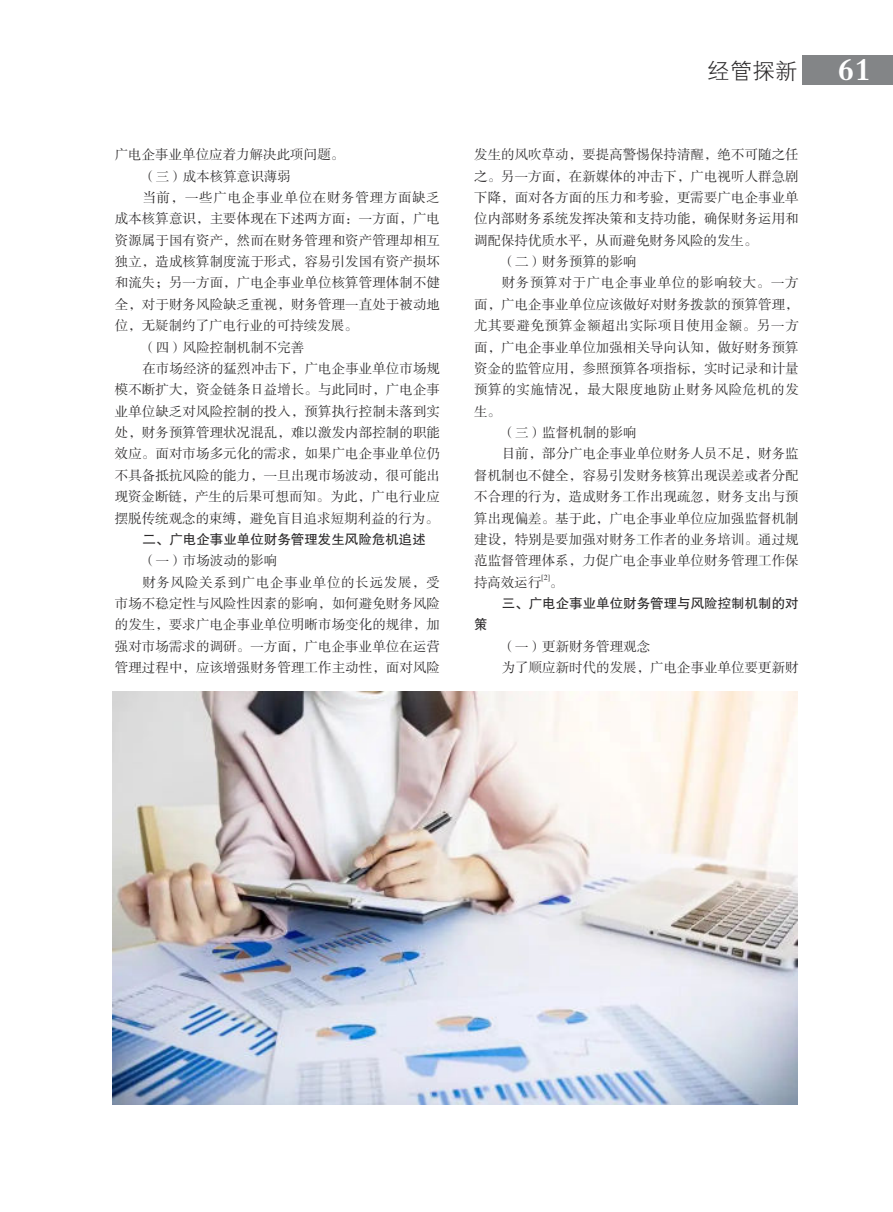
<style>
.page{position:relative;width:893px;height:1212px;background:#fff}
.page>*{position:absolute;margin:0;border:0;box-sizing:border-box;transform-origin:0 0}
.t1{font:22.5px "FZXH1 K GBK1 0";color:#2b292a}
.t2{font:13.5px/21.3px "FZSSK GBK1 0";color:#2b292a}
.t3{font:13.5px "FZSSK GBK1 0";letter-spacing:.05em;color:#2b292a}
.t4{font:13.5px "FZHTK GBK1 0";color:#2b292a}
.t5{font:7.8px "FZSSK GBK1 0";color:#2b292a}
.s1{font-family:"FZDBSK GBK1 0";font-size:33px;color:#fff}
</style>
<div class="page">
<div style="left:803px;top:55px;width:90px;height:30px;background:#838587"></div>
<img style="left:113px;top:692px;width:684px;height:412px">
<p class="t2" style="left:115px;top:145px;width:231px">广电企事业单位应着力解决此项问题。</p>
<p class="t2" style="left:142px;top:166px;width:150px">（三）成本核算意识薄弱</p>
<p class="t3" style="left:142px;top:190px;width:299px">当前，一些广电企事业单位在财务管理方面缺乏</p>
<p class="t2" style="left:115px;top:209px;width:327px">成本核算意识，主要体现在下述两方面：一方面，广电</p>
<p class="t2" style="left:115px;top:230px;width:327px">资源属于国有资产，然而在财务管理和资产管理却相互</p>
<p class="t2" style="left:115px;top:251px;width:327px">独立，造成核算制度流于形式，容易引发国有资产损坏</p>
<p class="t2" style="left:115px;top:273px;width:327px">和流失；另一方面，广电企事业单位核算管理体制不健</p>
<p class="t2" style="left:115px;top:294px;width:327px">全，对于财务风险缺乏重视，财务管理一直处于被动地</p>
<p class="t2" style="left:115px;top:316px;width:244px">位，无疑制约了广电行业的可持续发展。</p>
<p class="t2" style="left:142px;top:337px;width:163px">（四）风险控制机制不完善</p>
<p class="t2" style="left:142px;top:358px;width:299px">在市场经济的猛烈冲击下，广电企事业单位市场规</p>
<p class="t2" style="left:115px;top:380px;width:327px">模不断扩大，资金链条日益增长。与此同时，广电企事</p>
<p class="t2" style="left:115px;top:401px;width:327px">业单位缺乏对风险控制的投入，预算执行控制未落到实</p>
<p class="t2" style="left:115px;top:422px;width:327px">处，财务预算管理状况混乱，难以激发内部控制的职能</p>
<p class="t2" style="left:115px;top:444px;width:327px">效应。面对市场多元化的需求，如果广电企事业单位仍</p>
<p class="t2" style="left:115px;top:465px;width:327px">不具备抵抗风险的能力，一旦出现市场波动，很可能出</p>
<p class="t2" style="left:115px;top:487px;width:327px">现资金断链，产生的后果可想而知。为此，广电行业应</p>
<p class="t2" style="left:115px;top:508px;width:325px">摆脱传统观念的束缚，避免盲目追求短期利益的行为。</p>
<p class="t4" style="left:142px;top:532px;width:285px">二、广电企事业单位财务管理发生风险危机追述</p>
<p class="t2" style="left:142px;top:551px;width:136px">（一）市场波动的影响</p>
<p class="t3" style="left:142px;top:575px;width:299px">财务风险关系到广电企事业单位的长远发展，受</p>
<p class="t2" style="left:115px;top:593px;width:327px">市场不稳定性与风险性因素的影响，如何避免财务风险</p>
<p class="t2" style="left:115px;top:615px;width:327px">的发生，要求广电企事业单位明晰市场变化的规律，加</p>
<p class="t2" style="left:115px;top:636px;width:327px">强对市场需求的调研。一方面，广电企事业单位在运营</p>
<p class="t2" style="left:115px;top:658px;width:327px">管理过程中，应该增强财务管理工作主动性，面对风险</p>
<h1 class="t1" style="left:707px;top:59px;width:165px">经管探新 <span class="s1">61</span></h1>
<p class="t2" style="left:474px;top:145px;width:326px">发生的风吹草动，要提高警惕保持清醒，绝不可随之任</p>
<p class="t2" style="left:474px;top:166px;width:326px">之。另一方面，在新媒体的冲击下，广电视听人群急剧</p>
<p class="t2" style="left:474px;top:187px;width:326px">下降，面对各方面的压力和考验，更需要广电企事业单</p>
<p class="t2" style="left:474px;top:209px;width:326px">位内部财务系统发挥决策和支持功能，确保财务运用和</p>
<p class="t2" style="left:474px;top:230px;width:285px">调配保持优质水平，从而避免财务风险的发生。</p>
<p class="t2" style="left:502px;top:251px;width:136px">（二）财务预算的影响</p>
<p class="t3" style="left:502px;top:276px;width:298px">财务预算对于广电企事业单位的影响较大。一方</p>
<p class="t2" style="left:474px;top:294px;width:326px">面，广电企事业单位应该做好对财务拨款的预算管理，</p>
<p class="t3" style="left:474px;top:318px;width:326px">尤其要避免预算金额超出实际项目使用金额。另一方</p>
<p class="t2" style="left:474px;top:337px;width:326px">面，广电企事业单位加强相关导向认知，做好财务预算</p>
<p class="t2" style="left:474px;top:358px;width:326px">资金的监管应用，参照预算各项指标，实时记录和计量</p>
<p class="t3" style="left:474px;top:383px;width:326px">预算的实施情况，最大限度地防止财务风险危机的发</p>
<p class="t2" style="left:474px;top:401px;width:28px">生。</p>
<p class="t2" style="left:502px;top:422px;width:136px">（三）监督机制的影响</p>
<p class="t2" style="left:502px;top:444px;width:299px">目前，部分广电企事业单位财务人员不足，财务监</p>
<p class="t2" style="left:474px;top:465px;width:326px">督机制也不健全，容易引发财务核算出现误差或者分配</p>
<p class="t2" style="left:474px;top:487px;width:326px">不合理的行为，造成财务工作出现疏忽，财务支出与预</p>
<p class="t2" style="left:474px;top:508px;width:326px">算出现偏差。基于此，广电企事业单位应加强监督机制</p>
<p class="t2" style="left:474px;top:529px;width:326px">建设，特别是要加强对财务工作者的业务培训。通过规</p>
<p class="t2" style="left:474px;top:551px;width:326px">范监督管理体系，力促广电企事业单位财务管理工作保</p>
<p class="t2" style="left:474px;top:572px;width:69px">持高效运行</p>
<p class="t5" style="left:542px;top:573px;width:10px">[2]</p>
<p class="t2" style="left:550px;top:572px;width:15px">。</p>
<p class="t4" style="left:502px;top:596px;width:298px">三、广电企事业单位财务管理与风险控制机制的对</p>
<p class="t4" style="left:474px;top:617px;width:15px">策</p>
<p class="t2" style="left:502px;top:636px;width:298px">（一）更新财务管理观念<br>为了顺应新时代的发展，广电企事业单位要更新财</p>
</div>
